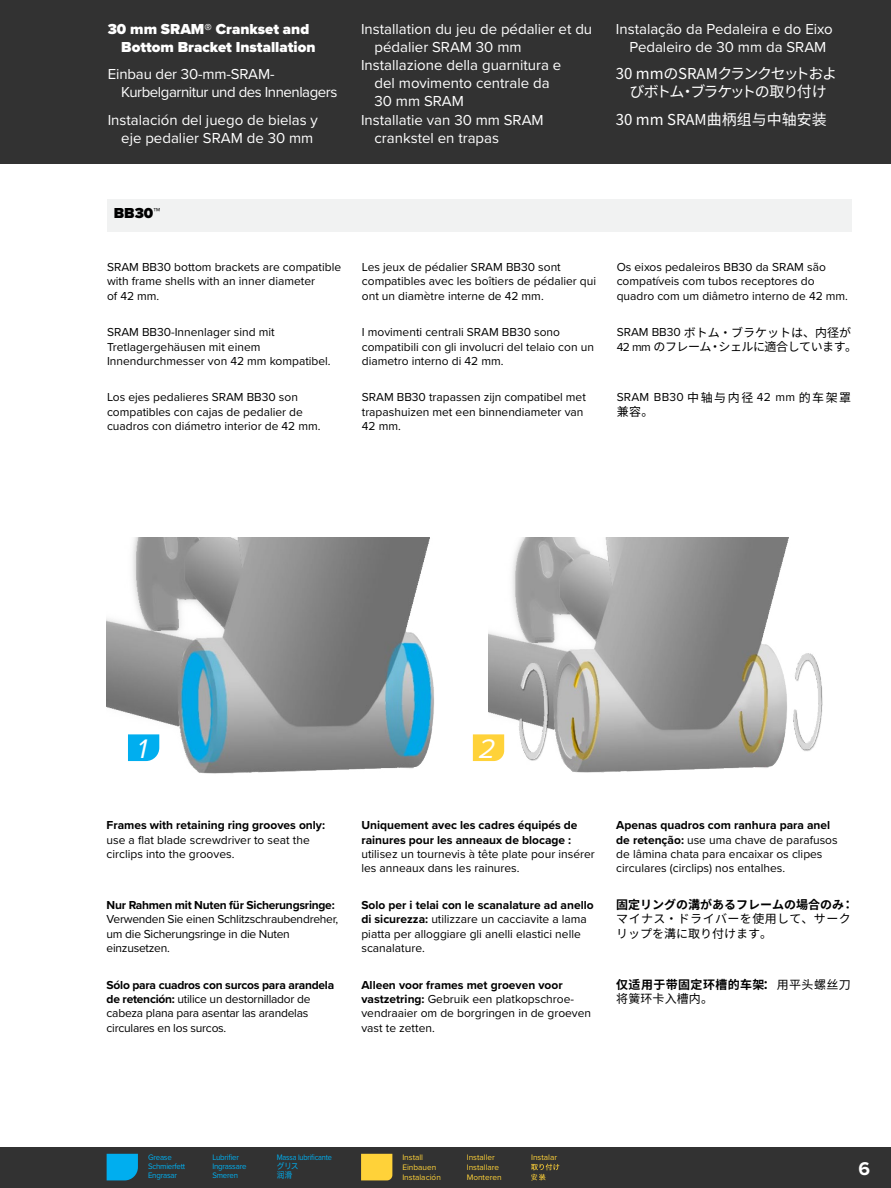
<style>
.page{position:relative;width:891px;height:1188px;background:#fff}
.page>*{position:absolute;margin:0;border:0;box-sizing:border-box;transform-origin:0 0}
.t1{font:italic 27.9px "Proxima Nova";color:#fff}
.t2{font:700 19.2px "Proxima Nova";color:#fff}
.t3{font:15px/18px "Proxima Nova";color:#fff}
.t4{font:15px/18px "Proxima Nova";letter-spacing:-.03em;color:#fff}
.t5{font:900 15px/18px "Proxima Nova";color:#fff}
.t6{font:15px/18px "Noto Sans CJ Kjp";letter-spacing:-.08em;color:#fff;text-align:center}
.t7{font:15px "Noto Sans CJ Ksc";color:#fff}
.t8{font:900 15px "Proxima Nova";color:#000}
.t9{font:12px/14.4px "Proxima Nova";color:#000}
.t10{font:12px/14.4px "Proxima Nova";letter-spacing:-.02em;color:#000}
.t11{font:700 12px/14.4px "Proxima Nova";color:#000}
.t12{font:12px/14.4px "Noto Sans CJ Kjp";letter-spacing:-.04em;color:#000}
.t13{font:700 12px "Proxima Nova";letter-spacing:-.02em;color:#000}
.t14{font:12px/14.4px "Noto Sans CJ Kjp";letter-spacing:.035em;color:#000}
.t15{font:12px/14.4px "Noto Sans CJ Ksc";letter-spacing:.01em;color:#000}
.t16{font:12px "Proxima Nova";letter-spacing:.02em;color:#000}
.t17{font:700 12px "Noto Sans CJ Kjp";color:#000}
.t18{font:8.25px/10.1px "Proxima Nova";color:#ffd239}
.t19{font:8.25px "Proxima Nova";letter-spacing:-.025em;color:#00aeef;scale:.95 1}
.t20{font:8.25px "Proxima Nova";letter-spacing:-.025em;color:#00aeef;scale:.89 1}
.t21{font:8.25px "Noto Sans CJ Kjp";color:#00aeef;scale:.95 1}
.t22{font:8.25px "Noto Sans CJ Ksc";color:#00aeef;scale:.95 1}
.s1{font-family:"Proxima Nova"}
.s2{font-family:"Noto Sans CJ Ksc"}
.s3{font-weight:700}
</style>
<div class="page">
<div style="left:0;top:1148px;width:891px;height:40px;background:#323232"></div>
<img style="left:106px;top:538px;width:328px;height:236px">
<img style="left:489px;top:538px;width:334px;height:235px">
<svg style="left:473px;top:734px;width:31px;height:27px"></svg>
<svg style="left:128px;top:734px;width:31px;height:27px"></svg>
<svg style="left:361px;top:1154px;width:31px;height:26px"></svg>
<svg style="left:531px;top:1164px;width:28px;height:16px"></svg>
<div style="left:0;top:0;width:891px;height:164px;background:#323232"></div>
<svg style="left:107px;top:1154px;width:31px;height:26px"></svg>
<div style="left:107px;top:199px;width:744px;height:33px;background:#f1f2f2"></div>
<p class="t5" style="left:121px;top:19px;width:196px;text-indent:-14px">30 mm SRAM® Crankset and<br>Bottom Bracket Installation</p>
<p class="t3" style="left:375px;top:19px;width:219px;text-indent:-14px">Installation du jeu de pédalier et du pédalier SRAM 30 mm</p>
<p class="t3" style="left:616px;top:19px;width:218px;text-align:center">Instalação da Pedaleira e do Eixo<br>Pedaleiro de 30 mm da SRAM</p>
<p class="t4" style="left:121px;top:65px;width:218px;text-indent:-14px">Einbau der 30-mm-SRAM-<br>Kurbelgarnitur und des Innenlagers</p>
<p class="t3" style="left:375px;top:56px;width:188px;text-indent:-14px">Installazione della guarnitura e del movimento centrale da<br>30 mm SRAM</p>
<p class="t6" style="left:616px;top:65px;width:223px">30 mmのSRAMクランクセットおよびボトム・ブラケットの取り付け</p>
<p class="t3" style="left:108px;top:110px;width:212px;text-align:center">Instalación del juego de bielas y eje pedalier SRAM de 30 mm</p>
<p class="t3" style="left:375px;top:110px;width:171px;text-indent:-14px">Installatie van 30 mm SRAM crankstel en trapas</p>
<p class="t7" style="left:616px;top:111px;width:212px">30 mm SRAM曲柄组与中轴安装</p>
<p class="t8" style="left:114px;top:202px;width:48px">BB30™</p>
<p class="t9" style="left:107px;top:259px;width:236px">SRAM BB30 bottom brackets are compatible with frame shells with an inner diameter<br>of 42 mm.</p>
<p class="t9" style="left:362px;top:259px;width:236px">Les jeux de pédalier SRAM BB30 sont compatibles avec les boîtiers de pédalier qui ont un diamètre interne de 42 mm.</p>
<p class="t9" style="left:617px;top:259px;width:233px">Os eixos pedaleiros BB30 da SRAM são compatíveis com tubos receptores do quadro com um diâmetro interno de 42 mm.</p>
<p class="t9" style="left:107px;top:324px;width:225px">SRAM BB30-Innenlager sind mit<br>Tretlagergehäusen mit einem<br>Innendurchmesser von 42 mm kompatibel.</p>
<p class="t9" style="left:362px;top:324px;width:234px">I movimenti centrali SRAM BB30 sono compatibili con gli involucri del telaio con un diametro interno di 42 mm.</p>
<p class="t12" style="left:617px;top:325px;width:242px"><span class="s1">SRAM BB30</span> ボトム・ブラケットは、内径が<br><span class="s1">42 mm</span> のフレーム・シェルに適合しています。</p>
<p class="t9" style="left:107px;top:390px;width:215px">Los ejes pedalieres SRAM BB30 son compatibles con cajas de pedalier de cuadros con diámetro interior de 42 mm.</p>
<p class="t9" style="left:362px;top:390px;width:226px">SRAM BB30 trapassen zijn compatibel met trapashuizen met een binnendiameter van<br>42 mm.</p>
<p class="t16" style="left:617px;top:389px;width:236px">SRAM BB30 <span class="s2">中轴与内径</span> 42 mm <span class="s2">的车架罩</span></p>
<p class="t15" style="left:617px;top:405px;width:38px">兼容。</p>
<h1 class="t1" style="left:136px;top:727px;width:19px">1</h1>
<h1 class="t1" style="left:478px;top:727px;width:26px">2</h1>
<p class="t11" style="left:107px;top:818px;width:220px">Frames with retaining ring grooves only:</p>
<p class="t9" style="left:107px;top:832px;width:205px">use a flat blade screwdriver to seat the circlips into the grooves.</p>
<p class="t11" style="left:361px;top:818px;width:218px">Uniquement avec les cadres équipés de rainures pour les anneaux de blocage :</p>
<p class="t9" style="left:361px;top:846px;width:235px">utilisez un tournevis à tête plate pour insérer les anneaux dans les rainures.</p>
<p class="t9" style="left:616px;top:817px;width:223px"><span class="s3">Apenas quadros com ranhura para anel de retenção:</span> use uma chave de parafusos de lâmina chata para encaixar os clipes circulares (circlips) nos entalhes.</p>
<p class="t13" style="left:107px;top:896px;width:230px">Nur Rahmen mit Nuten für Sicherungsringe:</p>
<p class="t10" style="left:107px;top:912px;width:233px">Verwenden Sie einen Schlitzschraubendreher, um die Sicherungsringe in die Nuten einzusetzen.</p>
<p class="t9" style="left:361px;top:897px;width:234px"><span class="s3">Solo per i telai con le scanalature ad anello di sicurezza:</span> utilizzare un cacciavite a lama piatta per alloggiare gli anelli elastici nelle scanalature.</p>
<p class="t17" style="left:616px;top:898px;width:239px">固定リングの溝があるフレームの場合のみ：</p>
<p class="t14" style="left:616px;top:912px;width:236px">マイナス・ドライバーを使用して、サークリップを溝に取り付けます。</p>
<p class="t10" style="left:107px;top:977px;width:229px"><span class="s3">Sólo para cuadros con surcos para arandela de retención:</span> utilice un destornillador de cabeza plana para asentar las arandelas circulares en los surcos.</p>
<p class="t9" style="left:361px;top:977px;width:231px"><span class="s3">Alleen voor frames met groeven voor vastzetring:</span> Gebruik een platkopschroe&shy;vendraaier om de borgringen in de groeven vast te zetten.</p>
<p class="t15" style="left:616px;top:977px;width:236px"><span class="s3">仅适用于带固定环槽的车架：</span> 用平头螺丝刀将簧环卡入槽内。</p>
<p class="t19" style="left:148px;top:1151px;width:27px">Grease</p>
<p class="t19" style="left:212px;top:1151px;width:30px">Lubrifier</p>
<p class="t20" style="left:277px;top:1151px;width:63px">Massa lubrificante</p>
<p class="t19" style="left:148px;top:1160px;width:41px">Schmierfett</p>
<p class="t19" style="left:212px;top:1160px;width:37px">Ingrassare</p>
<p class="t21" style="left:277px;top:1162px;width:25px">グリス</p>
<p class="t19" style="left:148px;top:1169px;width:32px">Engrasar</p>
<p class="t19" style="left:212px;top:1169px;width:29px">Smeren</p>
<p class="t22" style="left:277px;top:1171px;width:18px">润滑</p>
<p class="t18" style="left:402px;top:1152px;width:40px">Install<br>Einbauen<br>Instalación</p>
<p class="t18" style="left:467px;top:1152px;width:36px">Installer<br>Installare<br>Monteren</p>
<p class="t18" style="left:531px;top:1152px;width:28px">Instalar</p>
<h2 class="t2" style="left:858px;top:1154px;width:13px">6</h2>
</div>
